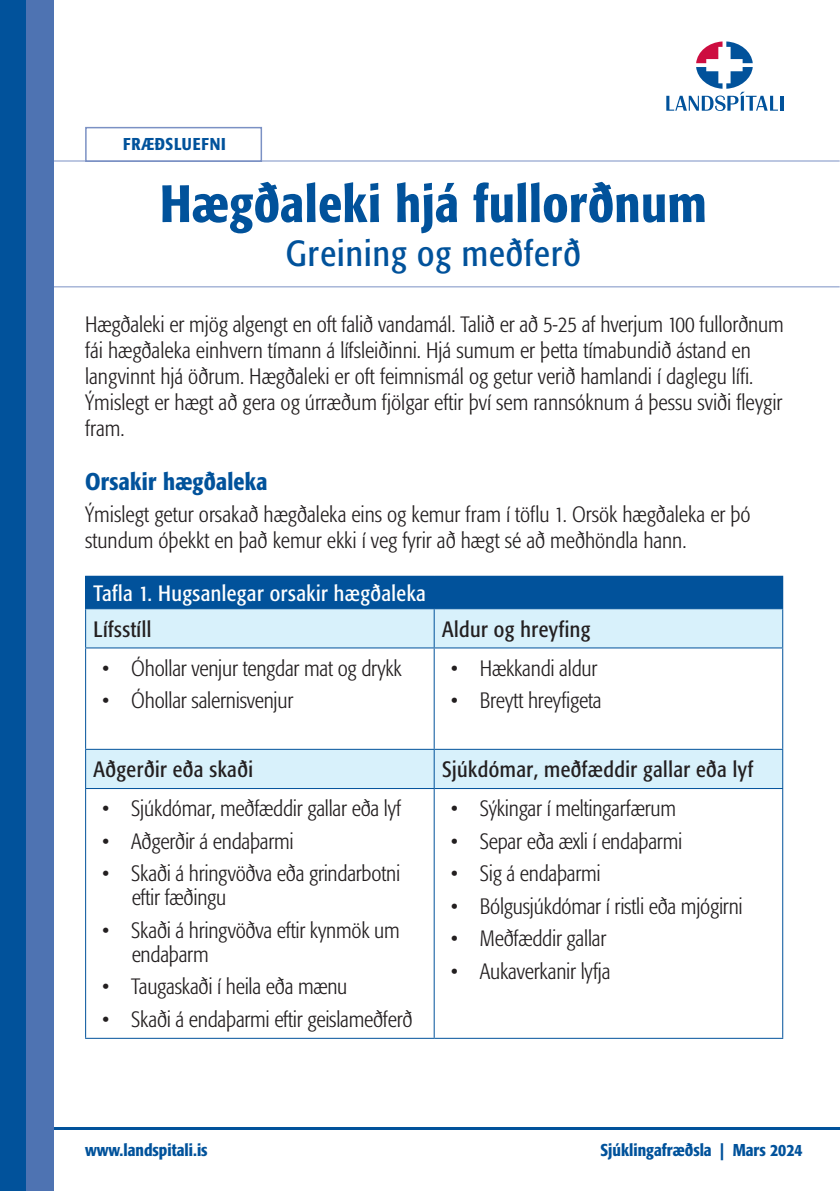
<style>
.page{position:relative;width:840px;height:1191px;background:#fff}
.page>*{position:absolute;margin:0;border:0;box-sizing:border-box;transform-origin:0 0}
.Fyrirsagnir_Bold_26{font:500 condensed 52px "Formata";letter-spacing:.01em;color:#01529b}
.Undirfyrirsögn_18{font:condensed 36px "Formata";letter-spacing:.03em;color:#01529b}
.Millifyrirsögn_blá_12{font:500 condensed 24px "Formata";letter-spacing:.01em;color:#01529b}
.Meginmál_formata_light{font:300 condensed 22px/26px "Formata";letter-spacing:-.005em;color:#231f20}
.mengimál_eftur_bullet{font:condensed 22px "Formata";letter-spacing:.02em;color:#231f20}
.Meginmál_formata_light-2{font:condensed 22px "Formata";letter-spacing:.02em;color:#fff}
.Meginmál_formata_light-3{font:500 condensed 17px "Formata";color:#01529b}
.Meginmál_formata_light-4{font:500 condensed 17px "Formata";letter-spacing:.05em;color:#01529b}
</style>
<div class="page">
<hr style="left:0;top:160px;width:839px;height:1px;background:#7b91c4">
<hr style="left:0;top:286px;width:839px;height:1px;background:#7b91c4">
<hr style="left:52px;top:1126px;width:787px;height:3px;background:#01529b">
<div style="left:0;top:0;width:27px;height:1191px;background:#01529b"></div>
<div style="left:27px;top:0;width:27px;height:1191px;background:#4e73b2"></div>
<hr style="left:779px;top:96px;width:3px;height:15px;background:#01529b">
<svg style="left:666px;top:41px;width:111px;height:70px"></svg>
<div style="left:86px;top:576px;width:696px;height:33px;background:#01529b"></div>
<div style="left:86px;top:609px;width:695px;height:38px;background:#d8f1fb"></div>
<svg style="left:86px;top:648px;width:695px;height:389px"></svg>
<hr style="left:85px;top:576px;width:349px;height:1px;background:#01529b">
<hr style="left:85px;top:577px;width:1px;height:31px;background:#01529b">
<hr style="left:85px;top:608px;width:349px;height:1px;background:#01529b">
<hr style="left:85px;top:609px;width:1px;height:38px;background:#01529b">
<hr style="left:433px;top:609px;width:1px;height:38px;background:#01529b">
<hr style="left:781px;top:609px;width:1px;height:38px;background:#01529b">
<hr style="left:85px;top:647px;width:349px;height:1px;background:#01529b">
<hr style="left:85px;top:648px;width:1px;height:101px;background:#01529b">
<hr style="left:434px;top:647px;width:348px;height:1px;background:#01529b">
<hr style="left:433px;top:648px;width:1px;height:101px;background:#01529b">
<hr style="left:781px;top:648px;width:1px;height:101px;background:#01529b">
<hr style="left:85px;top:749px;width:349px;height:1px;background:#01529b">
<hr style="left:85px;top:750px;width:1px;height:38px;background:#01529b">
<hr style="left:434px;top:749px;width:348px;height:1px;background:#01529b">
<hr style="left:433px;top:750px;width:1px;height:38px;background:#01529b">
<hr style="left:781px;top:750px;width:1px;height:38px;background:#01529b">
<hr style="left:85px;top:788px;width:349px;height:1px;background:#01529b">
<hr style="left:85px;top:789px;width:1px;height:248px;background:#01529b">
<hr style="left:434px;top:788px;width:348px;height:1px;background:#01529b">
<hr style="left:433px;top:789px;width:1px;height:248px;background:#01529b">
<hr style="left:781px;top:789px;width:1px;height:248px;background:#01529b">
<hr style="left:85px;top:1037px;width:349px;height:1px;background:#01529b">
<hr style="left:434px;top:1037px;width:348px;height:1px;background:#01529b">
<div style="left:85px;top:127px;width:177px;height:35px;border:2px solid #7b91c4"></div>
<p class="Meginmál_formata_light-4" style="left:123px;top:133px;width:104px">FRÆÐSLUEFNI</p>
<p class="Fyrirsagnir_Bold_26" style="left:160px;top:172px;width:547px">Hægðaleki hjá fullorðnum</p>
<p class="Undirfyrirsögn_18" style="left:286px;top:232px;width:296px">Greining og meðferð</p>
<p class="Meginmál_formata_light" style="left:85px;top:311px;width:699px">Hægðaleki er mjög algengt en oft falið vandamál. Talið er að 5-25 af hverjum 100 full orðn um fái hægðaleka einhvern tímann á lífsleiðinni. Hjá sumum er þetta tímabundið ástand en langvinnt hjá öðrum. Hægðaleki er oft feimnismál og getur verið hamlandi í daglegu lífi.<br>Ýmislegt er hægt að gera og úrræðum fjölgar eftir því sem rannsóknum á þessu sviði fleygir fram.</p>
<p class="Millifyrirsögn_blá_12" style="left:85px;top:467px;width:184px">Orsakir hægðaleka</p>
<p class="Meginmál_formata_light" style="left:85px;top:501px;width:666px">Ýmislegt getur orsakað hægðaleka eins og kemur fram í töflu 1. Orsök hægðaleka er þó stundum óþekkt en það kemur ekki í veg fyrir að hægt sé að meðhöndla hann.</p>
<p class="Meginmál_formata_light-2" style="left:94px;top:580px;width:333px">Tafla 1. Hugsanlegar orsakir hægðaleka</p>
<p class="mengimál_eftur_bullet" style="left:94px;top:616px;width:59px">Lífsstíll</p>
<p class="mengimál_eftur_bullet" style="left:442px;top:616px;width:150px">Aldur og hreyfing</p>
<p class="Meginmál_formata_light" style="left:102px;top:655px;width:301px">• Óhollar venjur tengdar mat og drykk</p>
<p class="Meginmál_formata_light" style="left:102px;top:688px;width:193px">• Óhollar salernisvenjur</p>
<p class="Meginmál_formata_light" style="left:450px;top:655px;width:148px">• Hækkandi aldur</p>
<p class="Meginmál_formata_light" style="left:450px;top:688px;width:152px">• Breytt hreyfigeta</p>
<p class="mengimál_eftur_bullet" style="left:94px;top:756px;width:161px">Aðgerðir eða skaði</p>
<p class="mengimál_eftur_bullet" style="left:442px;top:756px;width:312px">Sjúkdómar, meðfæddir gallar eða lyf</p>
<p class="Meginmál_formata_light" style="left:102px;top:796px;width:300px">• Sjúkdómar, meðfæddir gallar eða lyf</p>
<p class="Meginmál_formata_light" style="left:102px;top:828px;width:193px">• Aðgerðir á endaþarmi</p>
<p class="Meginmál_formata_light" style="left:132px;top:862px;width:270px;line-height:24px;text-indent:-29px">• Skaði á hringvöðva eða grindarbotni eftir fæðingu</p>
<p class="Meginmál_formata_light" style="left:132px;top:918px;width:269px;line-height:24px;text-indent:-29px">• Skaði á hringvöðva eftir kynmök um endaþarm</p>
<p class="Meginmál_formata_light" style="left:102px;top:974px;width:246px">• Taugaskaði í heila eða mænu</p>
<p class="Meginmál_formata_light" style="left:102px;top:1006px;width:312px">• Skaði á endaþarmi eftir geislameðferð</p>
<p class="Meginmál_formata_light" style="left:450px;top:796px;width:226px">• Sýkingar í meltingarfærum</p>
<p class="Meginmál_formata_light" style="left:450px;top:828px;width:233px">• Separ eða æxli í endaþarmi</p>
<p class="Meginmál_formata_light" style="left:450px;top:861px;width:151px">• Sig á endaþarmi</p>
<p class="Meginmál_formata_light" style="left:450px;top:893px;width:293px">• Bólgusjúkdómar í ristli eða mjógirni</p>
<p class="Meginmál_formata_light" style="left:450px;top:926px;width:157px">• Meðfæddir gallar</p>
<p class="Meginmál_formata_light" style="left:450px;top:958px;width:161px">• Aukaverkanir lyfja</p>
<p class="Meginmál_formata_light-3" style="left:85px;top:1140px;width:124px">www.landspitali.is</p>
<p class="Meginmál_formata_light-3" style="left:600px;top:1140px;width:203px">Sjúklingafræðsla | Mars 2024</p>
</div>
